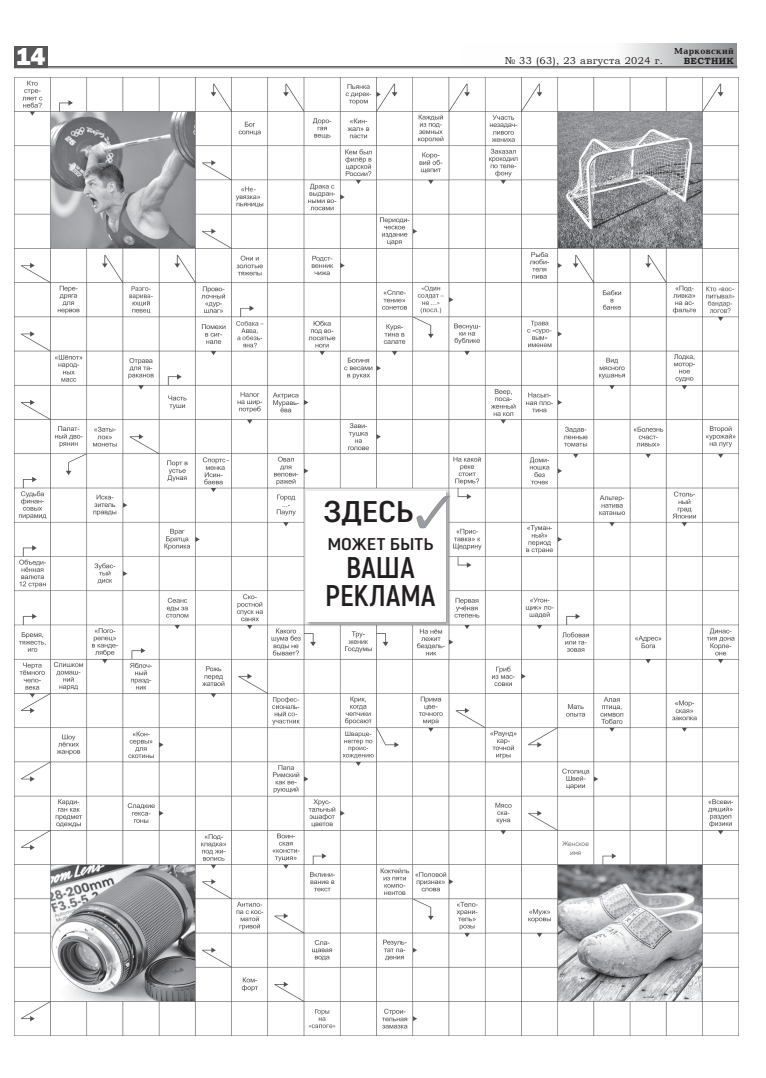
<style>
.page{position:relative;width:766px;height:1078px;background:#fff}
.page>*{position:absolute;margin:0;border:0;box-sizing:border-box;transform-origin:0 0}
.t1{font:700 29.9px/27.9px "Akrobat";letter-spacing:.005em;color:#231f20;text-align:center}
.t2{font:700 29.9px "Akrobat";letter-spacing:.005em;color:#231f20;scale:1.2 1}
.t3{font:800 25.3px "Franklin Gothic";color:#fff}
.t4{font:700 17px "Akrobat";letter-spacing:.005em;color:#231f20;scale:1.2 1}
.t5{font:10px "Bookman Old Style";letter-spacing:.04em;color:#231f20}
.t6{font:700 9px "Baltica";letter-spacing:.04em;color:#231f20}
.t7{font:700 9px "Bookman Old Style";letter-spacing:.04em;color:#231f20}
.t8{font:300 7px/9px "Muller";color:#3e3e3f;text-align:center;scale:.9 1}
</style>
<div class="page">
<svg style="left:625px;top:43px;width:112px;height:22px;background:#c1c2c4"></svg>
<hr style="left:14px;top:66px;width:723px;height:1px;background:#636366">
<hr style="left:14px;top:67px;width:723px;height:1px;background:#636366">
<div style="left:14px;top:46px;width:33px;height:22px;background:#57585a"></div>
<hr style="left:14px;top:1033px;width:723px;height:2px;background:#a8a9ad">
<img style="left:14px;top:77px;width:724px;height:957px">
<div style="left:305px;top:490px;width:145px;height:136px;background:#231f20;opacity:.4"></div>
<div style="left:306px;top:491px;width:139px;height:130px;background:#fff"></div>
<img style="left:412px;top:489px;width:38px;height:45px">
<div style="left:561px;top:832px;width:29px;height:28px;background:#fff"></div>
<p class="t6" style="left:674px;top:46px;width:61px">Марковский</p>
<h2 class="t3" style="left:16px;top:40px;width:31px">14</h2>
<p class="t5" style="left:504px;top:54px;width:160px">№ 33 (63), 23 августа 2024 г.</p>
<p class="t7" style="left:683px;top:54px;width:52px">ВЕСТНИК</p>
<h1 class="t2" style="left:323px;top:493px;width:76px">ЗДЕСЬ</h1>
<h3 class="t4" style="left:327px;top:533px;width:90px">МОЖЕТ БЫТЬ</h3>
<h1 class="t1" style="left:325px;top:553px;width:112px">ВАША<br>РЕКЛАМА</h1>
<p class="t8" style="left:562px;top:839px;width:31px">Женское имя</p>
</div>
